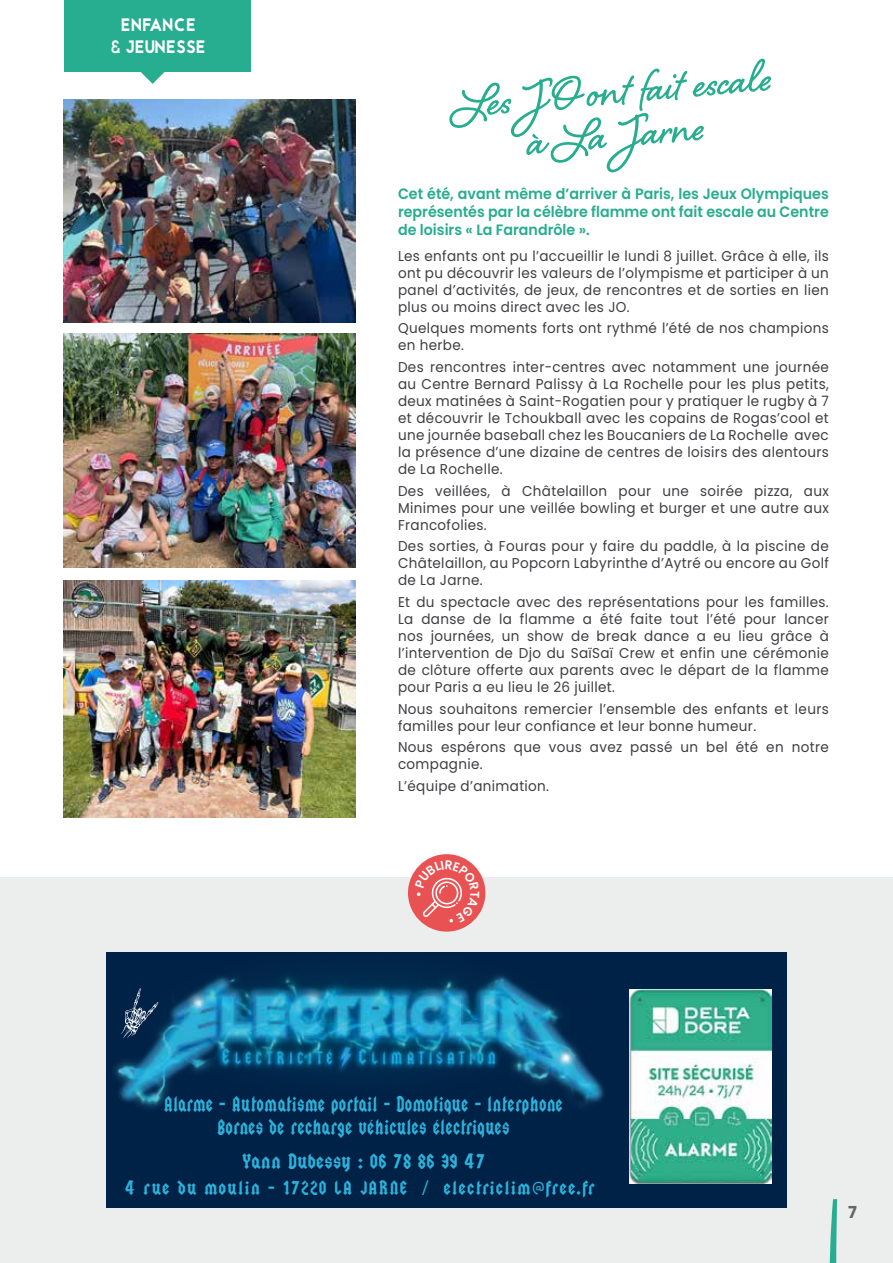
<style>
.page{position:relative;width:893px;height:1263px;background:#fff}
.page>*{position:absolute;margin:0;border:0;box-sizing:border-box;transform-origin:0 0}
.t1{font:700 57px/43.5px "Shelby";color:#27ad8f;text-align:center}
.t2{font:19.2px/23.1px "Squealer";letter-spacing:.05em;color:#2cb2db;text-align:center;scale:.88 1}
.t3{font:18.6px "Squealer";letter-spacing:.05em;color:#2cb2db}
.t4{font:18px/21.6px "Jaapokki";letter-spacing:.02em;color:#fff;text-align:center;scale:.9 1}
.t5{font:17.4px "Squealer";letter-spacing:.1em;color:#2cb2db}
.t6{font:700 16.5px "Poppins";color:#646567}
.t7{font:600 15px/18px "Poppins";color:#27ad8f;text-align:justify;scale:.95 1}
.t8{font:14.25px/17.1px "Poppins";letter-spacing:.025em;color:#3e3d40;text-align:justify;scale:.95 1}
</style>
<div class="page">
<img style="left:64px;top:100px;width:292px;height:223px">
<img style="left:64px;top:334px;width:292px;height:233px">
<div style="left:0;top:878px;width:893px;height:385px;background:#eceded"></div>
<div style="left:107px;top:953px;width:680px;height:255px;background:#012247"></div>
<img style="left:114px;top:974px;width:490px;height:134px">
<svg style="left:121px;top:988px;width:37px;height:50px"></svg>
<img style="left:629px;top:989px;width:142px;height:194px">
<div style="left:408px;top:854px;width:77px;height:78px;background:#e85252;border-radius:50%"></div>
<svg style="left:829px;top:1199px;width:9px;height:64px"></svg>
<div style="left:64px;top:0;width:187px;height:71px;background:#27ad8f"></div>
<svg style="left:138px;top:71px;width:30px;height:13px"></svg>
<img style="left:64px;top:581px;width:292px;height:237px">
<svg style="left:415px;top:860px;width:64px;height:62px"></svg>
<p class="t4" style="left:111px;top:14px;width:107px">ENFANCE<br>&amp; JEUNESSE</p>
<h1 class="t1" style="left:449px;top:76px;width:323px;rotate:-5deg">Les JO ont fait escale à La Jarne</h1>
<p class="t7" style="left:398px;top:185px;width:455px">Cet été, avant même d’arriver à Paris, les Jeux Olympiques représentés par la célèbre flamme ont fait escale au Centre de loisirs « La Farandrôle ».</p>
<p class="t8" style="left:398px;top:247px;width:455px">Les enfants ont pu l’accueillir le lundi 8 juillet. Grâce à elle, ils ont pu découvrir les valeurs de l’olympisme et participer à un panel d’activités, de jeux, de rencontres et de sorties en lien plus ou moins direct avec les JO.</p>
<p class="t8" style="left:398px;top:320px;width:455px">Quelques moments forts ont rythmé l’été de nos champions en herbe.</p>
<p class="t8" style="left:398px;top:358px;width:455px">Des rencontres inter-centres avec notamment une journée au Centre Bernard Palissy à La Rochelle pour les plus petits, deux matinées à Saint-Rogatien pour y pratiquer le rugby à 7 et découvrir le Tchoukball avec les copains de Rogas’cool et une journée baseball chez les Boucaniers de La Rochelle avec la présence d’une dizaine de centres de loisirs des alentours de La Rochelle.</p>
<p class="t8" style="left:398px;top:482px;width:455px">Des veillées, à Châtelaillon pour une soirée pizza, aux Minimes pour une veillée bowling et burger et une autre aux Francofolies.</p>
<p class="t8" style="left:398px;top:538px;width:455px">Des sorties, à Fouras pour y faire du paddle, à la piscine de Châtelaillon, au Popcorn Labyrinthe d’Aytré ou encore au Golf de La Jarne.</p>
<p class="t8" style="left:398px;top:593px;width:455px">Et du spectacle avec des représentations pour les familles.<br>La danse de la flamme a été faite tout l’été pour lancer nos journées, un show de break dance a eu lieu grâce à l’intervention de Djo du SaïSaï Crew et enfin une cérémonie de clôture offerte aux parents avec le départ de la flamme pour Paris a eu lieu le 26 juillet.</p>
<p class="t8" style="left:398px;top:700px;width:455px">Nous souhaitons remercier l’ensemble des enfants et leurs familles pour leur confiance et leur bonne humeur.</p>
<p class="t8" style="left:398px;top:739px;width:455px">Nous espérons que vous avez passé un bel été en notre compagnie.</p>
<p class="t8" style="left:398px;top:777px;width:161px">L’équipe d’animation.</p>
<h2 class="t2" style="left:164px;top:1093px;width:454px">Alarme - Automatisme portail - Domotique - Interphone<br>Bornes de recharge véhicules électriques</h2>
<h3 class="t3" style="left:242px;top:1150px;width:244px">Yann Dubessy : 06 78 86 39 47</h3>
<p class="t5" style="left:125px;top:1178px;width:471px">4 rue du moulin - 17220 LA JARNE / electriclim@free.fr</p>
<p class="t6" style="left:848px;top:1202px;width:10px">7</p>
</div>
